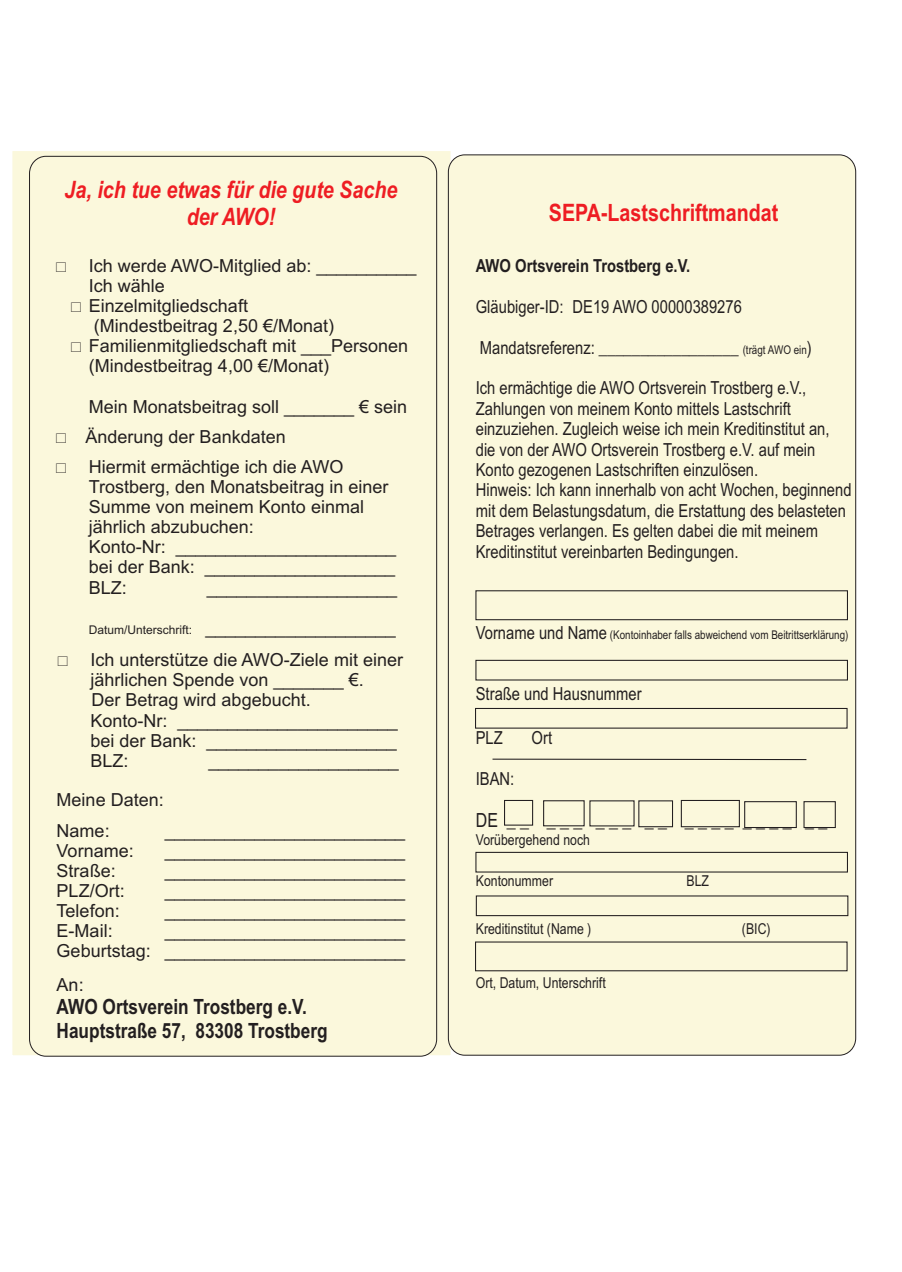
<style>
.page{position:relative;width:902px;height:1272px;background:#fff}
.page>*{position:absolute;margin:0;border:0;box-sizing:border-box;transform-origin:0 0}
.t1{font:italic 700 24px/27.6px "Arial Narrow";color:#ee1d23;text-align:center}
.t2{font:700 24px "Arial Narrow";color:#ee1d23}
.t3{font:700 21px/24px "Arial Narrow";color:#231f20}
.t4{font:19.5px "Arial Narrow";color:#231f20}
.t5{font:18px/20.1px "Arial";color:#231f20}
.t6{font:18px/20.4px "Arial Narrow";color:#231f20}
.t7{font:700 18px "Arial Narrow";color:#231f20}
.t8{font:15px "Arial Narrow";color:#231f20}
.t9{font:12px "Arial Narrow";color:#231f20}
.t10{font:12px "Arial";color:#231f20}
.s1{font-size:18px}
.s2{font-size:12px}
</style>
<div class="page">
<svg style="left:12px;top:151px;width:441px;height:906px;background:#f2efd4"></svg>
<div style="left:29px;top:156px;width:408px;height:900px;background:#fbf8dc;border:1px solid #231f20;border-radius:17px"></div>
<div style="left:448px;top:155px;width:407px;height:900px;background:#fbf8dc;border-radius:17px"></div>
<div style="left:475px;top:590px;width:372px;height:30px;border:1px solid #231f20"></div>
<div style="left:475px;top:659px;width:372px;height:21px;border:1px solid #231f20"></div>
<div style="left:475px;top:851px;width:372px;height:21px;border:1px solid #231f20"></div>
<div style="left:475px;top:708px;width:372px;height:20px;border:1px solid #231f20"></div>
<div style="left:475px;top:941px;width:372px;height:30px;border:1px solid #231f20"></div>
<div style="left:504px;top:800px;width:29px;height:25px;border:1px solid #231f20"></div>
<div style="left:543px;top:800px;width:41px;height:26px;border:1px solid #231f20"></div>
<div style="left:638px;top:800px;width:35px;height:27px;border:1px solid #231f20"></div>
<div style="left:680px;top:800px;width:59px;height:27px;border:1px solid #231f20"></div>
<div style="left:744px;top:801px;width:52px;height:27px;border:1px solid #231f20"></div>
<div style="left:803px;top:801px;width:32px;height:27px;border:1px solid #231f20"></div>
<div style="left:476px;top:895px;width:372px;height:21px;border:1px solid #231f20"></div>
<svg style="left:492px;top:758px;width:315px;height:2px"></svg>
<h1 class="t1" style="left:65px;top:178px;width:334px">Ja, ich tue etwas für die gute Sache der AWO!</h1>
<p class="t5" style="left:89px;top:257px;width:329px">Ich werde AWO-Mitglied ab: __________<br>Ich wähle<br>Einzelmitgliedschaft<br>(Mindestbeitrag 2,50 €/Monat)<br>Familienmitgliedschaft mit ___Personen (Mindestbeitrag 4,00 €/Monat)</p>
<p class="t5" style="left:85px;top:393px;width:323px;line-height:30.2px">Mein Monatsbeitrag soll _______ € sein<br>Änderung der Bankdaten</p>
<p class="t5" style="left:89px;top:458px;width:309px">Hiermit ermächtige ich die AWO<br>Trostberg, den Monatsbeitrag in einer<br>Summe von meinem Konto einmal jährlich abzubuchen:<br>Konto-Nr: ______________________ bei der Bank: ___________________<br>BLZ:</p>
<p class="t5" style="left:207px;top:578px;width:192px">___________________</p>
<p class="t10" style="left:89px;top:625px;width:308px">Datum/Unterschrift: <span class="s1">___________________</span></p>
<p class="t5" style="left:90px;top:651px;width:314px">Ich unterstütze die AWO-Ziele mit einer jährlichen Spende von _______ €.<br>Der Betrag wird abgebucht.<br>Konto-Nr: ______________________ bei der Bank: ___________________<br>BLZ:</p>
<p class="t5" style="left:208px;top:752px;width:192px">___________________</p>
<p class="t5" style="left:57px;top:786px;width:109px;line-height:30.2px">Meine Daten:<br>Name:</p>
<p class="t5" style="left:165px;top:821px;width:242px">________________________</p>
<p class="t5" style="left:57px;top:842px;width:79px">Vorname:</p>
<p class="t5" style="left:165px;top:842px;width:242px">________________________</p>
<p class="t5" style="left:57px;top:862px;width:61px">Straße:</p>
<p class="t5" style="left:165px;top:862px;width:242px">________________________</p>
<p class="t5" style="left:57px;top:882px;width:70px">PLZ/Ort:</p>
<p class="t5" style="left:165px;top:882px;width:242px">________________________</p>
<p class="t5" style="left:57px;top:902px;width:65px">Telefon:</p>
<p class="t5" style="left:165px;top:902px;width:242px">________________________</p>
<p class="t5" style="left:57px;top:922px;width:57px">E-Mail:</p>
<p class="t5" style="left:57px;top:922px;width:350px;text-align:right">________________________<br>Geburtstag: ________________________</p>
<p class="t5" style="left:57px;top:976px;width:29px">An:</p>
<p class="t3" style="left:57px;top:996px;width:272px">AWO Ortsverein Trostberg e.V.<br>Hauptstraße 57, 83308 Trostberg</p>
<h1 class="t2" style="left:549px;top:203px;width:231px">SEPA-Lastschriftmandat</h1>
<p class="t7" style="left:476px;top:259px;width:216px">AWO Ortsverein Trostberg e.V.</p>
<p class="t6" style="left:476px;top:298px;width:267px">Gläubiger-ID: DE19 AWO 00000389276</p>
<p class="t6" style="left:480px;top:339px;width:333px">Mandatsreferenz: _________________ <span class="s2">(trägt AWO ein</span>)</p>
<p class="t6" style="left:475px;top:379px;width:377px">Ich ermächtige die AWO Ortsverein Trostberg e.V., Zahlungen von meinem Konto mittels Lastschrift einzuziehen. Zugleich weise ich mein Kreditinstitut an, die von der AWO Ortsverein Trostberg e.V. auf mein Konto gezogenen Lastschriften einzulösen.<br>Hinweis: Ich kann innerhalb von acht Wochen, beginnend mit dem Belastungsdatum, die Erstattung des belasteten Betrages verlangen. Es gelten dabei die mit meinem Kreditinstitut vereinbarten Bedingungen.</p>
<p class="t9" style="left:475px;top:630px;width:374px"><span class="s1">Vorname und Name</span> (Kontoinhaber falls abweichend vom Beitrittserklärung)</p>
<p class="t6" style="left:475px;top:685px;width:167px">Straße und Hausnummer</p>
<p class="t6" style="left:475px;top:729px;width:29px">PLZ</p>
<p class="t6" style="left:531px;top:729px;width:22px">Ort</p>
<p class="t6" style="left:475px;top:770px;width:40px">IBAN:</p>
<p class="t4" style="left:475px;top:813px;width:353px">DE _ _ _ _ _ _ _ _ _ _ _ _ _ _ _ _ _ _ _ _</p>
<p class="t8" style="left:475px;top:834px;width:116px">Vorübergehend noch</p>
<p class="t8" style="left:475px;top:875px;width:79px">Kontonummer</p>
<p class="t8" style="left:686px;top:875px;width:24px">BLZ</p>
<p class="t8" style="left:475px;top:922px;width:117px">Kreditinstitut (Name )</p>
<p class="t8" style="left:741px;top:922px;width:30px">(BIC)</p>
<p class="t8" style="left:475px;top:977px;width:131px">Ort, Datum, Unterschrift</p>
</div>
